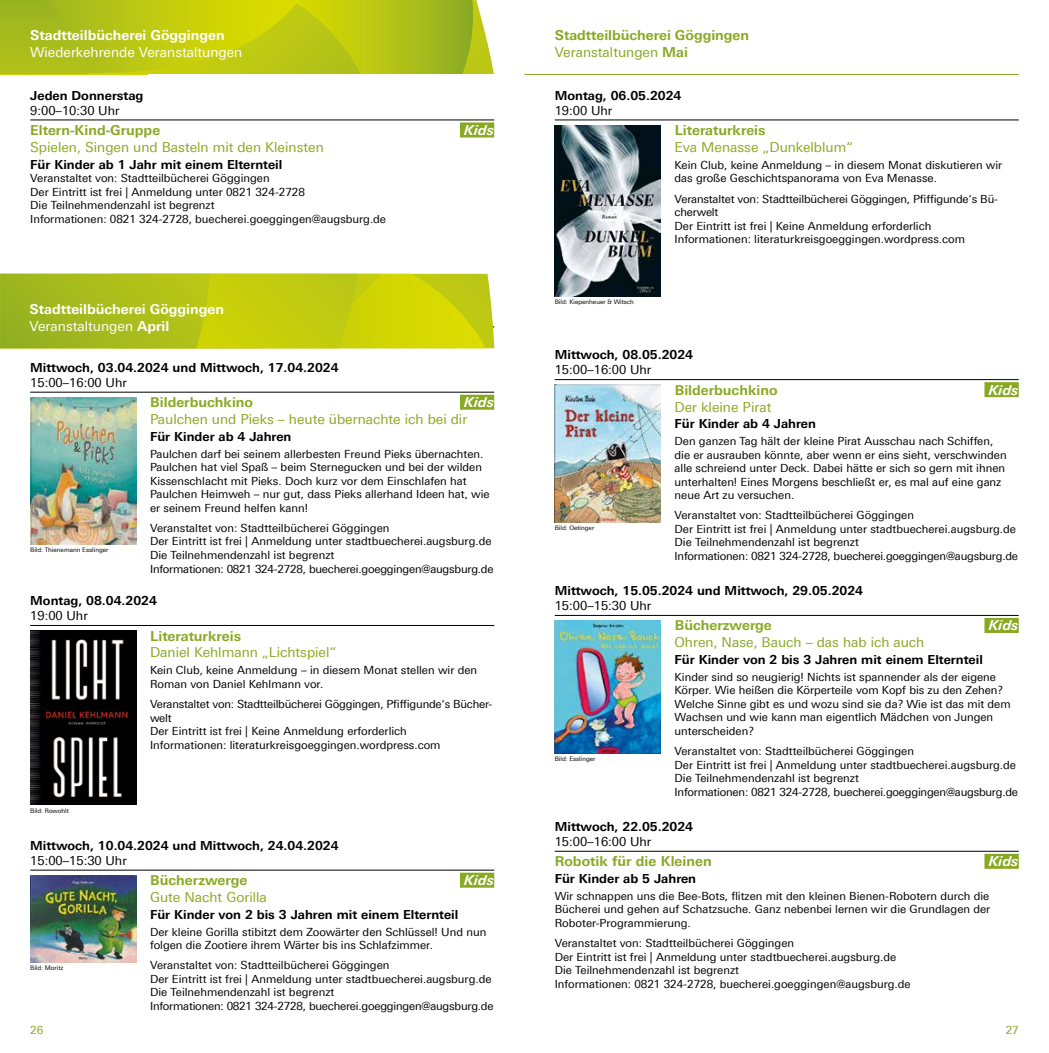
<style>
.page{position:relative;width:1049px;height:1053px;background:#fff}
.page>*{position:absolute;margin:0;border:0;box-sizing:border-box;transform-origin:0 0}
.t1{font:13.75px "Univers For Augsburg";color:#89a923}
.t2{font:700 13.75px/16.9px "Univers For Augsburg";color:#89a923}
.t3{font:700 13.75px/16.9px "Univers For Augsburg";color:#fff}
.t4{font:13.75px "Univers For Augsburg";color:#fff}
.t5{font:italic 700 13.75px "Univers For Augsburg";color:#fff}
.t6{font:700 12.5px "Univers For Augsburg";color:#000}
.t7{font:12.5px "Univers For Augsburg";color:#000}
.t8{font:11.25px/13.5px "Univers For Augsburg";color:#000}
.t9{font:11.25px "Univers For Augsburg";color:#89a923}
.t10{font:6.25px "Univers For Augsburg";color:#000}
.s1{font-weight:400}
</style>
<div class="page">
<hr style="left:524px;top:74px;width:495px;height:1px;background:#89a923">
<svg style="left:0;top:0;width:494px;height:74px;background:#b8c517"></svg>
<hr style="left:30px;top:120px;width:464px;height:1px;background:#000">
<div style="left:460px;top:122px;width:34px;height:15px;background:#89a923"></div>
<hr style="left:30px;top:392px;width:464px;height:1px;background:#000">
<div style="left:460px;top:394px;width:34px;height:15px;background:#89a923"></div>
<hr style="left:30px;top:625px;width:464px;height:1px;background:#000">
<hr style="left:30px;top:869px;width:464px;height:1px;background:#000">
<div style="left:460px;top:872px;width:34px;height:15px;background:#89a923"></div>
<svg style="left:0;top:274px;width:494px;height:74px;background:#bbc712"></svg>
<img style="left:30px;top:397px;width:106px;height:147px">
<img style="left:30px;top:630px;width:106px;height:174px">
<img style="left:30px;top:875px;width:106px;height:86px">
<hr style="left:555px;top:120px;width:464px;height:1px;background:#000">
<hr style="left:555px;top:379px;width:464px;height:1px;background:#000">
<div style="left:984px;top:382px;width:35px;height:15px;background:#89a923"></div>
<hr style="left:555px;top:615px;width:464px;height:1px;background:#000">
<div style="left:984px;top:618px;width:35px;height:15px;background:#89a923"></div>
<hr style="left:555px;top:850px;width:464px;height:1px;background:#000">
<div style="left:984px;top:853px;width:35px;height:15px;background:#89a923"></div>
<img style="left:555px;top:125px;width:106px;height:171px">
<img style="left:555px;top:385px;width:106px;height:137px">
<img style="left:555px;top:620px;width:106px;height:133px">
<p class="t3" style="left:30px;top:27px;width:196px">Stadtteilbücherei Göggingen</p>
<p class="t4" style="left:30px;top:44px;width:214px">Wiederkehrende Veranstaltungen</p>
<p class="t6" style="left:30px;top:88px;width:115px">Jeden Donnerstag</p>
<p class="t7" style="left:30px;top:103px;width:91px">9:00–10:30 Uhr</p>
<p class="t2" style="left:30px;top:121px;width:131px">Eltern-Kind-Gruppe</p>
<p class="t5" style="left:464px;top:122px;width:31px">Kids</p>
<p class="t1" style="left:30px;top:139px;width:295px">Spielen, Singen und Basteln mit den Kleinsten</p>
<p class="t6" style="left:30px;top:157px;width:254px">Für Kinder ab 1 Jahr mit einem Elternteil</p>
<p class="t8" style="left:30px;top:171px;width:357px">Veranstaltet von: Stadtteilbücherei Göggingen<br>Der Eintritt ist frei | Anmeldung unter 0821 324-2728<br>Die Teilnehmendenzahl ist begrenzt<br>Informationen: 0821 324-2728, buecherei.goeggingen@augsburg.de</p>
<p class="t3" style="left:30px;top:300px;width:196px">Stadtteilbücherei Göggingen<br><span class="s1">Veranstaltungen</span> April</p>
<p class="t6" style="left:30px;top:360px;width:310px">Mittwoch, 03.04.2024 und Mittwoch, 17.04.2024</p>
<p class="t7" style="left:30px;top:375px;width:98px">15:00–16:00 Uhr</p>
<p class="t2" style="left:150px;top:394px;width:104px">Bilderbuchkino</p>
<p class="t5" style="left:464px;top:394px;width:31px">Kids</p>
<p class="t1" style="left:150px;top:411px;width:319px">Paulchen und Pieks – heute übernachte ich bei dir</p>
<p class="t6" style="left:150px;top:429px;width:143px">Für Kinder ab 4 Jahren</p>
<p class="t8" style="left:150px;top:447px;width:341px">Paulchen darf bei seinem allerbesten Freund Pieks übernachten.<br>Paulchen hat viel Spaß – beim Sternegucken und bei der wilden Kissenschlacht mit Pieks. Doch kurz vor dem Einschlafen hat Paulchen Heimweh – nur gut, dass Pieks allerhand Ideen hat, wie er seinem Freund helfen kann!</p>
<p class="t8" style="left:150px;top:521px;width:345px">Veranstaltet von: Stadtteilbücherei Göggingen<br>Der Eintritt ist frei | Anmeldung unter stadtbuecherei.augsburg.de Die Teilnehmendenzahl ist begrenzt<br>Informationen: 0821 324-2728, buecherei.goeggingen@augsburg.de</p>
<p class="t6" style="left:30px;top:593px;width:128px">Montag, 08.04.2024</p>
<p class="t7" style="left:30px;top:608px;width:59px">19:00 Uhr</p>
<p class="t2" style="left:150px;top:627px;width:92px">Literaturkreis</p>
<p class="t1" style="left:150px;top:644px;width:188px">Daniel Kehlmann „Lichtspiel“</p>
<p class="t8" style="left:150px;top:663px;width:329px">Kein Club, keine Anmeldung – in diesem Monat stellen wir den<br>Roman von Daniel Kehlmann vor.</p>
<p class="t8" style="left:150px;top:697px;width:344px">Veranstaltet von: Stadtteilbücherei Göggingen, Pfiffigunde‘s Bücher&shy;welt<br>Der Eintritt ist frei | Keine Anmeldung erforderlich<br>Informationen: literaturkreisgoeggingen.wordpress.com</p>
<p class="t10" style="left:30px;top:546px;width:80px">Bild: Thienemann Esslinger</p>
<p class="t10" style="left:30px;top:806px;width:40px">Bild: Rowohlt</p>
<p class="t6" style="left:30px;top:837px;width:310px">Mittwoch, 10.04.2024 und Mittwoch, 24.04.2024</p>
<p class="t7" style="left:30px;top:853px;width:98px">15:00–15:30 Uhr</p>
<p class="t2" style="left:150px;top:871px;width:99px">Bücherzwerge</p>
<p class="t5" style="left:464px;top:872px;width:31px">Kids</p>
<p class="t1" style="left:150px;top:889px;width:118px">Gute Nacht Gorilla</p>
<p class="t6" style="left:150px;top:906px;width:310px">Für Kinder von 2 bis 3 Jahren mit einem Elternteil</p>
<p class="t8" style="left:150px;top:924px;width:338px">Der kleine Gorilla stibitzt dem Zoowärter den Schlüssel! Und nun folgen die Zootiere ihrem Wärter bis ins Schlafzimmer.</p>
<p class="t8" style="left:150px;top:958px;width:345px">Veranstaltet von: Stadtteilbücherei Göggingen<br>Der Eintritt ist frei | Anmeldung unter stadtbuecherei.augsburg.de Die Teilnehmendenzahl ist begrenzt<br>Informationen: 0821 324-2728, buecherei.goeggingen@augsburg.de</p>
<p class="t10" style="left:30px;top:964px;width:35px">Bild: Moritz</p>
<p class="t2" style="left:555px;top:27px;width:196px">Stadtteilbücherei Göggingen<br><span class="s1">Veranstaltungen</span> Mai</p>
<p class="t6" style="left:555px;top:88px;width:128px">Montag, 06.05.2024</p>
<p class="t7" style="left:555px;top:103px;width:59px">19:00 Uhr</p>
<p class="t2" style="left:675px;top:121px;width:92px">Literaturkreis</p>
<p class="t1" style="left:674px;top:139px;width:180px">Eva Menasse „Dunkelblum“</p>
<p class="t8" style="left:674px;top:158px;width:329px">Kein Club, keine Anmeldung – in diesem Monat diskutieren wir das große Geschichtspanorama von Eva Menasse.</p>
<p class="t8" style="left:674px;top:192px;width:325px">Veranstaltet von: Stadtteilbücherei Göggingen, Pfiffigunde‘s Bü&shy;cherwelt<br>Der Eintritt ist frei | Keine Anmeldung erforderlich Informationen: literaturkreisgoeggingen.wordpress.com</p>
<p class="t10" style="left:555px;top:298px;width:81px">Bild: Kiepenheuer &amp; Witsch</p>
<p class="t6" style="left:555px;top:347px;width:140px">Mittwoch, 08.05.2024</p>
<p class="t7" style="left:555px;top:363px;width:98px">15:00–16:00 Uhr</p>
<p class="t2" style="left:675px;top:381px;width:104px">Bilderbuchkino</p>
<p class="t5" style="left:989px;top:381px;width:31px">Kids</p>
<p class="t1" style="left:674px;top:399px;width:98px">Der kleine Pirat</p>
<p class="t6" style="left:674px;top:416px;width:143px">Für Kinder ab 4 Jahren</p>
<p class="t8" style="left:674px;top:434px;width:334px">Den ganzen Tag hält der kleine Pirat Ausschau nach Schiffen, die er ausrauben könnte, aber wenn er eins sieht, verschwinden alle schreiend unter Deck. Dabei hätte er sich so gern mit ihnen unterhalten! Eines Morgens beschließt er, es mal auf eine ganz neue Art zu versuchen.</p>
<p class="t8" style="left:674px;top:508px;width:345px">Veranstaltet von: Stadtteilbücherei Göggingen<br>Der Eintritt ist frei | Anmeldung unter stadtbuecherei.augsburg.de Die Teilnehmendenzahl ist begrenzt<br>Informationen: 0821 324-2728, buecherei.goeggingen@augsburg.de</p>
<p class="t6" style="left:555px;top:583px;width:310px">Mittwoch, 15.05.2024 und Mittwoch, 29.05.2024</p>
<p class="t7" style="left:555px;top:598px;width:98px">15:00–15:30 Uhr</p>
<p class="t2" style="left:675px;top:617px;width:99px">Bücherzwerge</p>
<p class="t5" style="left:989px;top:617px;width:31px">Kids</p>
<p class="t1" style="left:674px;top:634px;width:251px">Ohren, Nase, Bauch – das hab ich auch</p>
<p class="t6" style="left:674px;top:652px;width:310px">Für Kinder von 2 bis 3 Jahren mit einem Elternteil</p>
<p class="t8" style="left:674px;top:670px;width:338px">Kinder sind so neugierig! Nichts ist spannender als der eigene Körper. Wie heißen die Körperteile vom Kopf bis zu den Zehen?<br>Welche Sinne gibt es und wozu sind sie da? Wie ist das mit dem Wachsen und wie kann man eigentlich Mädchen von Jungen unterscheiden?</p>
<p class="t8" style="left:674px;top:744px;width:345px">Veranstaltet von: Stadtteilbücherei Göggingen<br>Der Eintritt ist frei | Anmeldung unter stadtbuecherei.augsburg.de Die Teilnehmendenzahl ist begrenzt<br>Informationen: 0821 324-2728, buecherei.goeggingen@augsburg.de</p>
<p class="t6" style="left:555px;top:819px;width:140px">Mittwoch, 22.05.2024</p>
<p class="t7" style="left:555px;top:834px;width:98px">15:00–16:00 Uhr</p>
<p class="t2" style="left:555px;top:852px;width:158px">Robotik für die Kleinen</p>
<p class="t5" style="left:989px;top:853px;width:31px">Kids</p>
<p class="t6" style="left:555px;top:871px;width:143px">Für Kinder ab 5 Jahren</p>
<p class="t8" style="left:555px;top:889px;width:437px;text-align:justify">Wir schnappen uns die Bee-Bots, flitzen mit den kleinen Bienen-Robotern durch die Bücherei und gehen auf Schatzsuche. Ganz nebenbei lernen wir die Grundlagen der Roboter-Programmierung.</p>
<p class="t8" style="left:555px;top:936px;width:357px">Veranstaltet von: Stadtteilbücherei Göggingen<br>Der Eintritt ist frei | Anmeldung unter stadtbuecherei.augsburg.de Die Teilnehmendenzahl ist begrenzt<br>Informationen: 0821 324-2728, buecherei.goeggingen@augsburg.de</p>
<p class="t10" style="left:555px;top:524px;width:41px">Bild: Oetinger</p>
<p class="t10" style="left:555px;top:755px;width:42px">Bild: Esslinger</p>
<p class="t9" style="left:30px;top:1023px;width:15px">26</p>
<p class="t9" style="left:1006px;top:1023px;width:15px">27</p>
</div>
